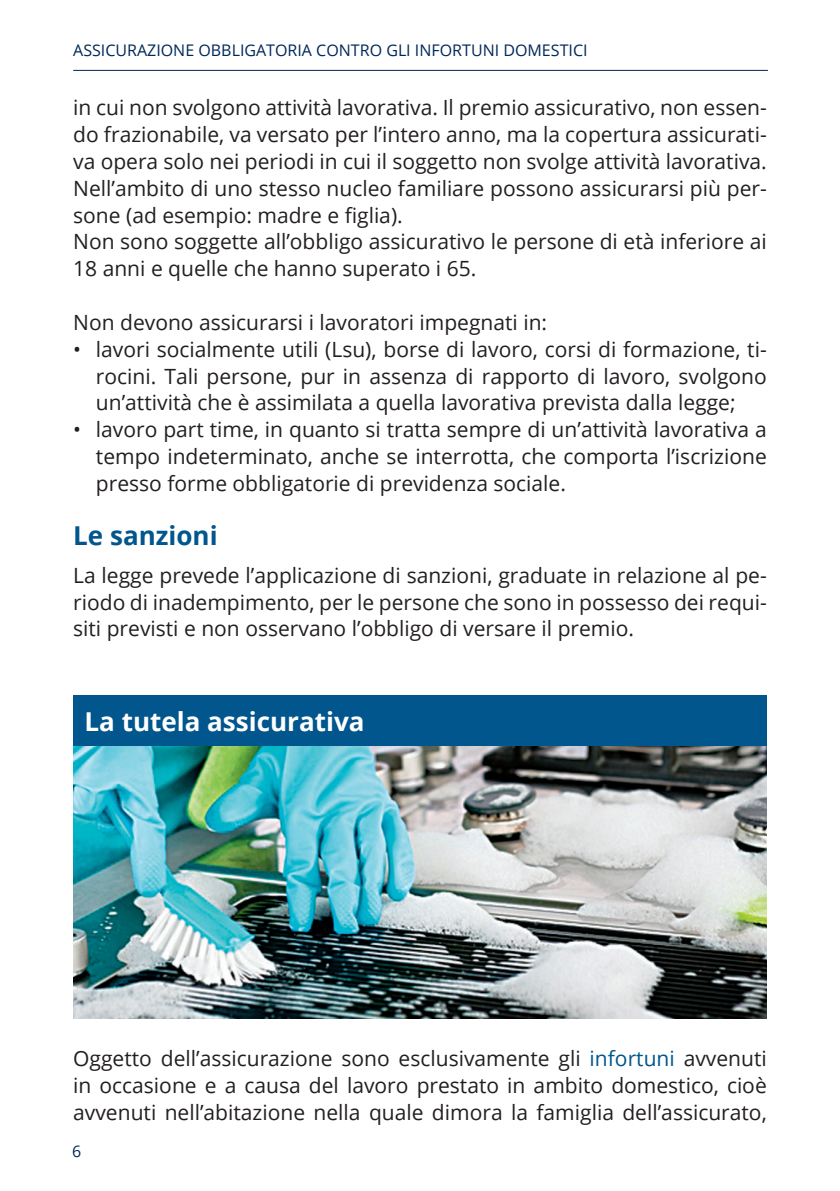
<style>
.page{position:relative;width:840px;height:1191px;background:#fff}
.page>*{position:absolute;margin:0;border:0;box-sizing:border-box;transform-origin:0 0}
.t1{font:700 26px "Open Sans";color:#fff}
.t2{font:700 26px "Open Sans";color:#01568d}
.t3{font:21px/26.8px "Open Sans";color:#231f20;text-align:justify}
.t4{font:16px "Open Sans";color:#002858}
.s1{color:#01568d}
</style>
<div class="page">
<hr style="left:73px;top:70px;width:694px;height:1px;background:#002858">
<div style="left:73px;top:695px;width:693px;height:51px;background:#01568d"></div>
<img style="left:73px;top:746px;width:693px;height:272px">
<p class="t4" style="left:73px;top:39px;width:515px">ASSICURAZIONE OBBLIGATORIA CONTRO GLI INFORTUNI DOMESTICI</p>
<p class="t3" style="left:73px;top:94px;width:694px;text-align:left">in cui non svolgono attività lavorativa. Il premio assicurativo, non essen&shy;do frazionabile, va versato per l’intero anno, ma la copertura assicurati&shy;va opera solo nei periodi in cui il soggetto non svolge attività lavorativa.<br>Nell’ambito di uno stesso nucleo familiare possono assicurarsi più per&shy;sone (ad esempio: madre e figlia).<br>Non sono soggette all’obbligo assicurativo le persone di età inferiore ai 18 anni e quelle che hanno superato i 65.</p>
<p class="t3" style="left:73px;top:308px;width:475px">Non devono assicurarsi i lavoratori impegnati in:</p>
<p class="t3" style="left:96px;top:335px;width:672px;text-indent:-23px">• lavori socialmente utili (Lsu), borse di lavoro, corsi di formazione, ti&shy;rocini. Tali persone, pur in assenza di rapporto di lavoro, svolgono un’attività che è assimilata a quella lavorativa prevista dalla legge;</p>
<p class="t3" style="left:96px;top:416px;width:672px;text-indent:-23px">• lavoro part time, in quanto si tratta sempre di un’attività lavorativa a tempo indeterminato, anche se interrotta, che comporta l’iscrizione presso forme obbligatorie di previdenza sociale.</p>
<p class="t2" style="left:73px;top:517px;width:146px">Le sanzioni</p>
<p class="t3" style="left:73px;top:561px;width:694px">La legge prevede l’applicazione di sanzioni, graduate in relazione al pe&shy;riodo di inadempimento, per le persone che sono in possesso dei requi&shy;siti previsti e non osservano l’obbligo di versare il premio.</p>
<p class="t1" style="left:84px;top:703px;width:281px">La tutela assicurativa</p>
<p class="t3" style="left:73px;top:1044px;width:694px">Oggetto dell’assicurazione sono esclusivamente gli <span class="s1">infortuni</span> avvenuti in occasione e a causa del lavoro prestato in ambito domestico, cioè avvenuti nell’abitazione nella quale dimora la famiglia dell’assicurato,</p>
<p class="t4" style="left:72px;top:1139px;width:11px">6</p>
</div>
